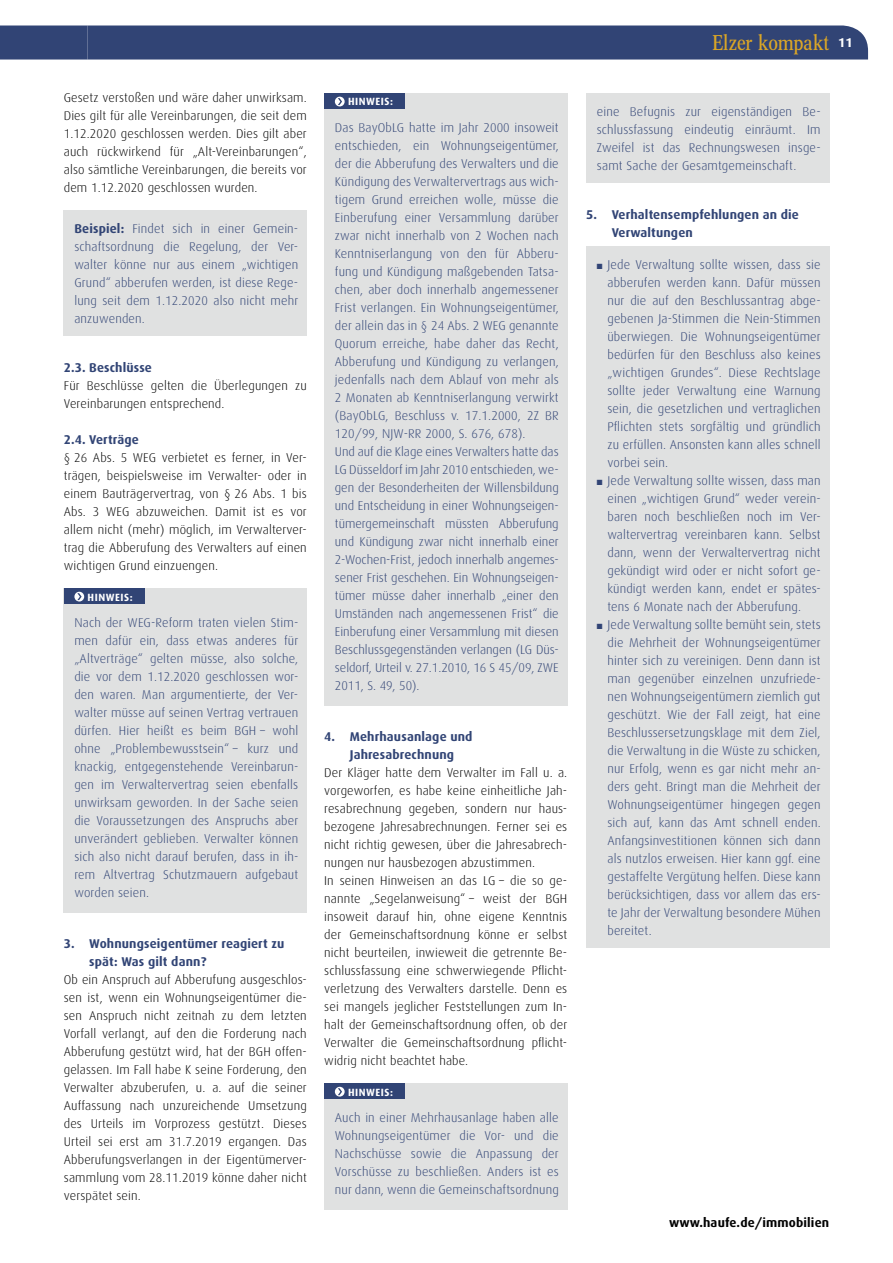
<style>
.page{position:relative;width:893px;height:1263px;background:#fff}
.page>*{position:absolute;margin:0;border:0;box-sizing:border-box;transform-origin:0 0}
.t1{font:21px "Concorde Nova";color:#dba626}
.t2{font:300 12.75px/18px "Dax";letter-spacing:.01em;color:#314475;text-align:justify}
.t3{font:300 12.75px/18px "Dax";letter-spacing:.01em;color:#000;text-align:justify}
.t4{font:700 12.75px/18px "Dax";letter-spacing:.01em;color:#314475}
.t5{font:700 12.75px "Dax";letter-spacing:.01em;color:#000}
.t6{font:700 10.5px "Dax";letter-spacing:.05em;color:#fff}
.t7{font:7.5px "Zapf Dingbats";color:#314475}
.s1{font-family:"Dax";font-weight:700;font-size:12.75px;color:#fff}
.s2{font-weight:700}
</style>
<div class="page">
<div style="left:0;top:26px;width:868px;height:34px;background:#314475"></div>
<div style="left:64px;top:210px;width:243px;height:125px;background:#e0e1e1"></div>
<div style="left:586px;top:246px;width:243px;height:701px;background:#e0e1e1"></div>
<div style="left:64px;top:588px;width:243px;height:324px;background:#e0e1e1"></div>
<div style="left:64px;top:588px;width:81px;height:16px;background:#314475"></div>
<div style="left:74px;top:592px;width:10px;height:9px;background:#fff;border-radius:50%"></div>
<svg style="left:77px;top:593px;width:5px;height:7px"></svg>
<div style="left:324px;top:93px;width:243px;height:612px;background:#e0e1e1"></div>
<div style="left:324px;top:93px;width:81px;height:16px;background:#314475"></div>
<div style="left:335px;top:97px;width:10px;height:9px;background:#fff;border-radius:50%"></div>
<svg style="left:338px;top:98px;width:4px;height:7px"></svg>
<div style="left:324px;top:1083px;width:243px;height:126px;background:#e0e1e1"></div>
<div style="left:324px;top:1083px;width:81px;height:16px;background:#314475"></div>
<div style="left:335px;top:1087px;width:10px;height:9px;background:#fff;border-radius:50%"></div>
<svg style="left:338px;top:1088px;width:4px;height:7px"></svg>
<div style="left:586px;top:93px;width:243px;height:89px;background:#e0e1e1"></div>
<h1 class="t1" style="left:712px;top:31px;width:142px">Elzer kompakt <span class="s1">11</span></h1>
<p class="t3" style="left:64px;top:89px;width:245px">Gesetz verstoßen und wäre daher unwirksam.<br>Dies gilt für alle Vereinbarungen, die seit dem 1.12.2020 geschlossen werden. Dies gilt aber auch rückwirkend für „Alt-Vereinbarungen“, also sämtliche Vereinbarungen, die bereits vor dem 1.12.2020 geschlossen wurden.</p>
<p class="t6" style="left:348px;top:96px;width:47px">HINWEIS:</p>
<p class="t2" style="left:597px;top:102px;width:225px">eine Befugnis zur eigenständigen Be&shy;schlussfassung eindeutig einräumt. Im Zweifel ist das Rechnungswesen insge&shy;samt Sache der Gesamtgemeinschaft.</p>
<p class="t2" style="left:335px;top:118px;width:225px;text-align:left">Das BayObLG hatte im Jahr 2000 insoweit entschieden, ein Wohnungseigentümer, der die Abberufung des Verwalters und die Kündigung des Verwaltervertrags aus wich&shy;tigem Grund erreichen wolle, müsse die Einberufung einer Versammlung da rüber zwar nicht innerhalb von 2 Wochen nach Kenntniserlangung von den für Abberu&shy;fung und Kündigung maßgebenden Tatsa&shy;chen, aber doch innerhalb angemessener Frist verlangen. Ein Wohnungseigentümer, der allein das in § 24 Abs. 2 WEG genannte Quorum erreiche, habe daher das Recht, Abberufung und Kündigung zu verlangen, jedenfalls nach dem Ablauf von mehr als 2 Monaten ab Kenntniserlangung verwirkt (BayObLG, Beschluss v. 17.1.2000, 2Z BR 120/99, NJW-RR 2000, S. 676, 678).<br>Und auf die Klage eines Verwalters hatte das LG Düsseldorf im Jahr 2010 entschieden, we&shy;gen der Besonderheiten der Willensbildung und Entscheidung in einer Wohnungseigen&shy;tümergemeinschaft müssten Abberufung und Kündigung zwar nicht innerhalb einer 2-Wochen-Frist, jedoch innerhalb angemes&shy;sener Frist geschehen. Ein Wohnungseigen&shy;tümer müsse daher innerhalb „einer den Umständen nach angemessenen Frist“ die Einberufung einer Versammlung mit diesen Beschlussgegenständen verlangen (LG Düs&shy;seldorf, Urteil v. 27.1.2010, 16 S 45/09, ZWE 2011, S. 49, 50).</p>
<p class="t4" style="left:612px;top:206px;width:189px;text-indent:-26px">5. Verhaltensempfehlungen an die<br>Verwaltungen</p>
<p class="t2" style="left:74px;top:219px;width:225px"><span class="s2">Beispiel:</span> Findet sich in einer Gemein&shy;schaftsordnung die Regelung, der Ver&shy;walter könne nur aus einem „wichtigen Grund“ abberufen werden, ist diese Rege&shy;lung seit dem 1.12.2020 also nicht mehr anzuwenden.</p>
<p class="t2" style="left:607px;top:255px;width:215px;text-align:left">Jede Verwaltung sollte wissen, dass sie abberufen werden kann. Dafür müssen nur die auf den Beschlussantrag abge&shy;gebenen Ja-Stimmen die Nein-Stimmen überwiegen. Die Wohnungseigentümer bedürfen für den Beschluss also keines „wichtigen Grundes“. Diese Rechtslage sollte jeder Verwaltung eine Warnung sein, die gesetzlichen und vertraglichen Pflichten stets sorgfältig und gründlich zu erfüllen. Ansonsten kann alles schnell vorbei sein.<br>Jede Verwaltung sollte wissen, dass man einen „wichtigen Grund“ weder verein&shy;baren noch beschließen noch im Ver&shy;waltervertrag vereinbaren kann. Selbst dann, wenn der Verwaltervertrag nicht gekündigt wird oder er nicht sofort ge&shy;kündigt werden kann, endet er spätes&shy;tens 6 Monate nach der Abberufung.<br>Jede Verwaltung sollte bemüht sein, stets die Mehrheit der Wohnungseigentümer hinter sich zu vereinigen. Denn dann ist man gegenüber einzelnen unzufriede&shy;nen Wohnungseigentümern ziemlich gut geschützt. Wie der Fall zeigt, hat eine Beschlussersetzungsklage mit dem Ziel, die Verwaltung in die Wüste zu schicken, nur Erfolg, wenn es gar nicht mehr an&shy;ders geht. Bringt man die Mehrheit der Wohnungseigentümer hingegen gegen sich auf, kann das Amt schnell enden.<br>Anfangsinvestitionen können sich dann als nutzlos erweisen. Hier kann ggf. eine gestaffelte Vergütung helfen. Diese kann berücksichtigen, dass vor allem das ers&shy;te Jahr der Verwaltung besondere Mühen bereitet.</p>
<p class="t7" style="left:597px;top:262px;width:7px">■</p>
<p class="t4" style="left:64px;top:359px;width:90px">2.3. Beschlüsse</p>
<p class="t3" style="left:64px;top:377px;width:245px">Für Beschlüsse gelten die Überlegungen zu<br>Vereinbarungen entsprechend.</p>
<p class="t4" style="left:64px;top:431px;width:77px">2.4. Verträge</p>
<p class="t3" style="left:64px;top:449px;width:245px">§ 26 Abs. 5 WEG verbietet es ferner, in Ver&shy;trägen, beispielsweise im Verwalter- oder in einem Bauträgervertrag, von § 26 Abs. 1 bis Abs. 3 WEG abzuweichen. Damit ist es vor allem nicht (mehr) möglich, im Verwalterver&shy;trag die Abberufung des Verwalters auf einen wichtigen Grund einzuengen.</p>
<p class="t7" style="left:597px;top:478px;width:7px">■</p>
<p class="t6" style="left:88px;top:591px;width:47px">HINWEIS:</p>
<p class="t2" style="left:74px;top:613px;width:225px">Nach der WEG-Reform traten vielen Stim-</p>
<p class="t7" style="left:597px;top:622px;width:7px">■</p>
<p class="t2" style="left:74px;top:631px;width:225px">men dafür ein, dass etwas anderes für „Altverträge“ gelten müsse, also solche, die vor dem 1.12.2020 geschlossen wor&shy;den waren. Man argumentierte, der Ver&shy;walter müsse auf seinen Vertrag vertrauen dürfen. Hier heißt es beim BGH – wohl ohne „Problembewusstsein“ – kurz und knackig, entgegenstehende Vereinbarun&shy;gen im Verwaltervertrag seien ebenfalls unwirksam geworden. In der Sache seien die Voraussetzungen des Anspruchs aber unverändert geblieben. Verwalter können sich also nicht darauf berufen, dass in ih&shy;rem Altvertrag Schutzmauern aufgebaut worden seien.</p>
<p class="t4" style="left:324px;top:728px;width:150px;text-align:center">4. Mehrhausanlage und<br>Jahresabrechnung</p>
<p class="t3" style="left:324px;top:764px;width:245px;text-align:left">Der Kläger hatte dem Verwalter im Fall u. a. vorgeworfen, es habe keine einheitliche Jah&shy;resabrechnung gegeben, sondern nur haus&shy;bezogene Jahresabrechnungen. Ferner sei es nicht richtig gewesen, über die Jahresabrech&shy;nungen nur hausbezogen abzustimmen.<br>In seinen Hinweisen an das LG – die so ge&shy;nannte „Segelanweisung“ – weist der BGH insoweit darauf hin, ohne eigene Kenntnis der Gemeinschaftsordnung könne er selbst nicht beurteilen, inwieweit die getrennte Be&shy;schlussfassung eine schwerwiegende Pflicht&shy;verletzung des Verwalters darstelle. Denn es sei mangels jeglicher Feststellungen zum In&shy;halt der Gemeinschaftsordnung offen, ob der Verwalter die Gemeinschaftsordnung pflicht&shy;widrig nicht beachtet habe.</p>
<p class="t4" style="left:89px;top:935px;width:197px;text-indent:-26px">3. Wohnungseigentümer reagiert zu spät: Was gilt dann?</p>
<p class="t3" style="left:64px;top:971px;width:245px">Ob ein Anspruch auf Abberufung ausgeschlos&shy;sen ist, wenn ein Wohnungseigentümer die&shy;sen Anspruch nicht zeitnah zu dem letzten Vorfall verlangt, auf den die Forderung nach Ab berufung gestützt wird, hat der BGH offen&shy;gelassen. Im Fall habe K seine Forderung, den Verwalter abzuberufen, u. a. auf die seiner Auffassung nach unzureichende Umsetzung des Urteils im Vorprozess gestützt. Dieses Urteil sei erst am 31.7.2019 ergangen. Das Abberufungsverlangen in der Eigentümerver&shy;sammlung vom 28.11.2019 könne daher nicht verspätet sein.</p>
<p class="t6" style="left:348px;top:1086px;width:47px">HINWEIS:</p>
<p class="t2" style="left:335px;top:1108px;width:225px">Auch in einer Mehrhausanlage haben alle Wohnungseigentümer die Vor- und die Nachschüsse sowie die Anpassung der Vorschüsse zu beschließen. Anders ist es nur dann, wenn die Gemeinschaftsordnung</p>
<p class="t5" style="left:669px;top:1216px;width:162px">www.haufe.de/immobilien</p>
</div>
